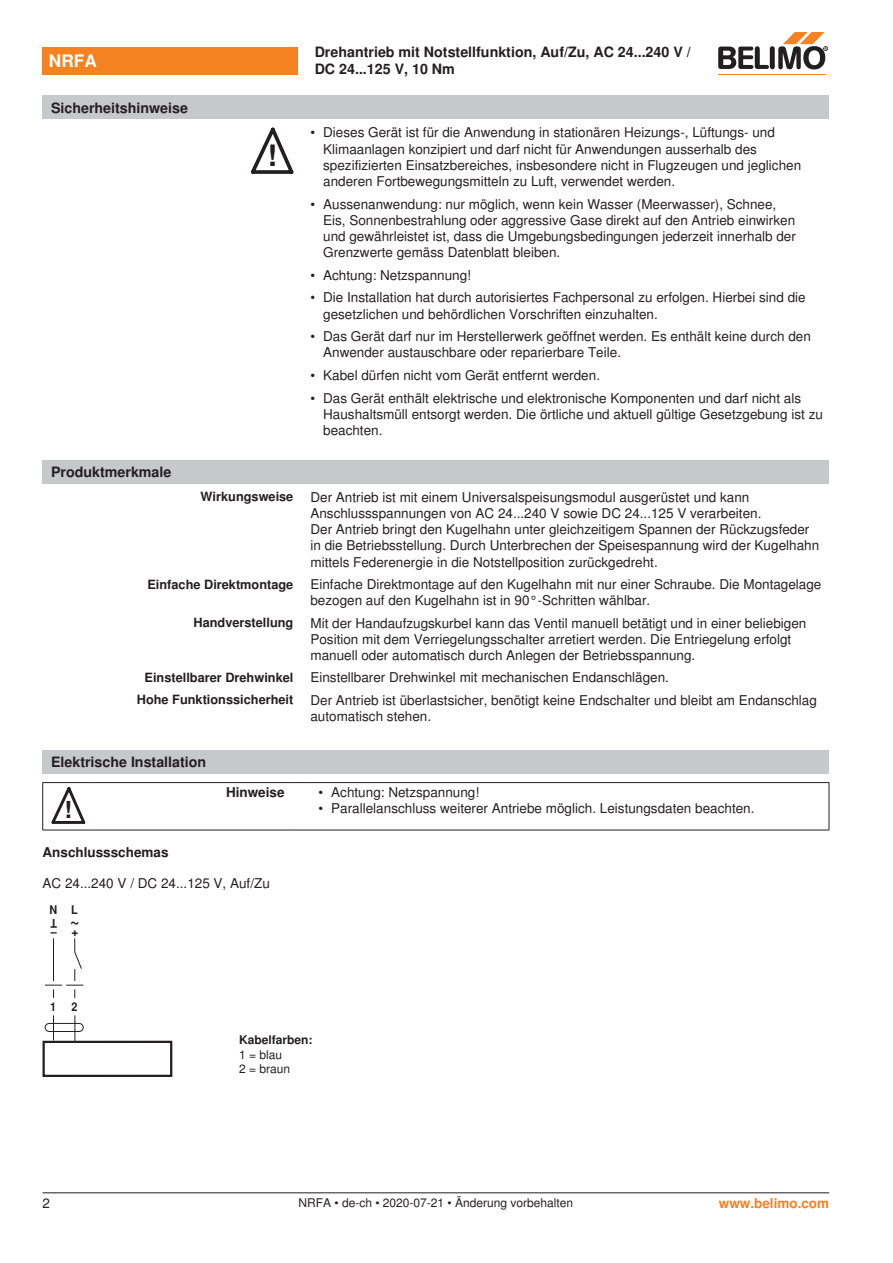
<style>
.page{position:relative;width:893px;height:1263px;background:#fff}
.page>*{position:absolute;margin:0;border:0;box-sizing:border-box;transform-origin:0 0}
.t1{font:700 29.55px "Nimbus Sans BEL";color:#231f20}
.t2{font:700 23.55px "Nimbus Sans BEL";color:#231f20}
.t3{font:700 18px "Nimbus Sans BEL";color:#231f20;scale:.9 1}
.t4{font:700 17.25px "Nimbus Sans BEL";color:#fff}
.t5{font:700 14.25px/17.1px "Nimbus Sans BEL";color:#231f20}
.Bulletpoints_1_5mm_A{font:13.5px/16.2px "Nimbus Sans BEL";color:#231f20}
.Bulletpoints{font:13.5px "Nimbus Sans BEL";color:#231f20}
.Anschluss_Schema_Bas{font:13.5px "Nimbus Sans BEL";color:#231f20}
.Tabellenkopf_rechtsb{font:700 13.5px "Nimbus Sans BEL";color:#231f20}
.Rechtsbündig_Footer{font:700 13.5px "Nimbus Sans BEL";color:#f58220}
.Rechtsbündig{font:700 12.75px "Nimbus Sans BEL";color:#231f20}
.Footer_EU_center{font:12px "Nimbus Sans BEL";color:#231f20}
.Legende{font:12px/14.4px "Nimbus Sans BEL";color:#231f20}
.Anschluss_Schema_Bas-2{font:700 12px "Nimbus Sans BEL";color:#231f20}
.t6{font:700 12px "Nimbus Sans BEL";color:#231f20;scale:.9 1}
</style>
<div class="page">
<svg style="left:251px;top:128px;width:42px;height:46px"></svg>
<div style="left:43px;top:460px;width:786px;height:24px;background:#c7c8ca"></div>
<div style="left:43px;top:750px;width:786px;height:24px;background:#c7c8ca"></div>
<hr style="left:42px;top:783px;width:1px;height:47px;background:#231f20">
<hr style="left:829px;top:783px;width:1px;height:47px;background:#231f20">
<hr style="left:43px;top:782px;width:51px;height:1px;background:#231f20">
<hr style="left:94px;top:782px;width:199px;height:1px;background:#231f20">
<svg style="left:293px;top:782px;width:17px;height:1px"></svg>
<hr style="left:310px;top:782px;width:519px;height:1px;background:#231f20">
<hr style="left:43px;top:830px;width:51px;height:1px;background:#231f20">
<hr style="left:94px;top:830px;width:199px;height:1px;background:#231f20">
<svg style="left:293px;top:830px;width:17px;height:1px"></svg>
<hr style="left:310px;top:830px;width:519px;height:1px;background:#231f20">
<svg style="left:51px;top:787px;width:34px;height:37px"></svg>
<div style="left:43px;top:1041px;width:129px;height:36px;border:2px solid #231f20"></div>
<svg style="left:44px;top:938px;width:40px;height:103px"></svg>
<div style="left:43px;top:47px;width:255px;height:27px;background:#f58220"></div>
<hr style="left:718px;top:74px;width:107px;height:1px;background:#f58220">
<svg style="left:718px;top:32px;width:110px;height:38px"></svg>
<div style="left:43px;top:96px;width:786px;height:23px;background:#c7c8ca"></div>
<hr style="left:43px;top:1192px;width:786px;height:1px;background:#231f20">
<p class="t4" style="left:49px;top:51px;width:49px">NRFA</p>
<p class="t5" style="left:315px;top:44px;width:378px">Drehantrieb mit Notstellfunktion, Auf/Zu, AC 24...240 V /<br>DC 24...125 V, 10 Nm</p>
<p class="t5" style="left:51px;top:100px;width:139px">Sicherheitshinweise</p>
<p class="t5" style="left:51px;top:464px;width:122px">Produktmerkmale</p>
<p class="t1" style="left:267px;top:138px;width:11px">!</p>
<p class="Bulletpoints_1_5mm_A" style="left:323px;top:125px;width:479px;text-indent:-13px">• Dieses Gerät ist für die Anwendung in stationären Heizungs-, Lüftungs- und Klimaanlagen konzipiert und darf nicht für Anwendungen ausserhalb des spezifizierten Einsatzbereiches, insbesondere nicht in Flugzeugen und jeglichen anderen Fortbewegungsmitteln zu Luft, verwendet werden.</p>
<p class="Bulletpoints_1_5mm_A" style="left:323px;top:196px;width:474px;text-indent:-13px">• Aussenanwendung: nur möglich, wenn kein Wasser (Meerwasser), Schnee, Eis, Sonnenbestrahlung oder aggressive Gase direkt auf den Antrieb einwirken und gewährleistet ist, dass die Umgebungsbedingungen jederzeit innerhalb der Grenzwerte gemäss Datenblatt bleiben.</p>
<p class="Bulletpoints_1_5mm_A" style="left:310px;top:267px;width:162px">• Achtung: Netzspannung!</p>
<p class="Bulletpoints_1_5mm_A" style="left:323px;top:290px;width:484px;text-indent:-13px">• Die Installation hat durch autorisiertes Fachpersonal zu erfolgen. Hierbei sind die gesetzlichen und behördlichen Vorschriften einzuhalten.</p>
<p class="Bulletpoints_1_5mm_A" style="left:323px;top:329px;width:489px;text-indent:-13px">• Das Gerät darf nur im Herstellerwerk geöffnet werden. Es enthält keine durch den<br>Anwender austauschbare oder reparierbare Teile.</p>
<p class="Bulletpoints_1_5mm_A" style="left:310px;top:367px;width:291px">• Kabel dürfen nicht vom Gerät entfernt werden.</p>
<p class="Bulletpoints_1_5mm_A" style="left:323px;top:390px;width:501px;text-indent:-13px">• Das Gerät enthält elektrische und elektronische Komponenten und darf nicht als<br>Haushaltsmüll entsorgt werden. Die örtliche und aktuell gültige Gesetzgebung ist zu beachten.</p>
<p class="Rechtsbündig" style="left:201px;top:489px;width:94px">Wirkungsweise</p>
<p class="Bulletpoints_1_5mm_A" style="left:310px;top:489px;width:452px">Der Antrieb ist mit einem Universalspeisungsmodul ausgerüstet und kann<br>Anschlussspannungen von AC 24...240 V sowie DC 24...125 V verarbeiten.</p>
<p class="Bulletpoints_1_5mm_A" style="left:310px;top:522px;width:510px">Der Antrieb bringt den Kugelhahn unter gleichzeitigem Spannen der Rückzugsfeder in die Betriebsstellung. Durch Unterbrechen der Speisespannung wird der Kugelhahn mittels Federenergie in die Notstellposition zurückgedreht.</p>
<p class="Rechtsbündig" style="left:147px;top:576px;width:147px">Einfache Direktmontage</p>
<p class="Bulletpoints_1_5mm_A" style="left:310px;top:576px;width:513px">Einfache Direktmontage auf den Kugelhahn mit nur einer Schraube. Die Montagelage bezogen auf den Kugelhahn ist in 90°-Schritten wählbar.</p>
<p class="Rechtsbündig" style="left:193px;top:615px;width:101px">Handverstellung</p>
<p class="Bulletpoints_1_5mm_A" style="left:310px;top:615px;width:497px">Mit der Handaufzugskurbel kann das Ventil manuell betätigt und in einer beliebigen<br>Position mit dem Verriegelungsschalter arretiert werden. Die Entriegelung erfolgt manuell oder automatisch durch Anlegen der Betriebsspannung.</p>
<p class="Rechtsbündig" style="left:145px;top:670px;width:150px">Einstellbarer Drehwinkel</p>
<p class="Bulletpoints_1_5mm_A" style="left:310px;top:670px;width:360px">Einstellbarer Drehwinkel mit mechanischen Endanschlägen.</p>
<p class="Rechtsbündig" style="left:137px;top:692px;width:158px">Hohe Funktionssicherheit</p>
<p class="Bulletpoints_1_5mm_A" style="left:310px;top:692px;width:508px">Der Antrieb ist überlastsicher, benötigt keine Endschalter und bleibt am Endanschlag automatisch stehen.</p>
<p class="t5" style="left:51px;top:754px;width:157px">Elektrische Installation</p>
<p class="t2" style="left:64px;top:795px;width:9px">!</p>
<p class="Tabellenkopf_rechtsb" style="left:226px;top:784px;width:60px">Hinweise</p>
<p class="Bulletpoints" style="left:319px;top:784px;width:162px">• Achtung: Netzspannung!</p>
<p class="Bulletpoints" style="left:319px;top:800px;width:437px">• Parallelanschluss weiterer Antriebe möglich. Leistungsdaten beachten.</p>
<p class="Tabellenkopf_rechtsb" style="left:43px;top:844px;width:128px">Anschlussschemas</p>
<p class="Anschluss_Schema_Bas" style="left:43px;top:875px;width:229px">AC 24...240 V / DC 24...125 V, Auf/Zu</p>
<p class="t6" style="left:49px;top:901px;width:33px">N L</p>
<p class="t6" style="left:51px;top:924px;width:32px">– +</p>
<p class="t6" style="left:57px;top:931px;width:9px;rotate:-180deg">T</p>
<p class="t3" style="left:80px;top:937px;width:12px;rotate:-180deg">~</p>
<p class="t6" style="left:50px;top:999px;width:8px">1</p>
<p class="t6" style="left:72px;top:999px;width:8px">2</p>
<p class="Anschluss_Schema_Bas-2" style="left:239px;top:1033px;width:75px">Kabelfarben:</p>
<p class="Legende" style="left:239px;top:1048px;width:53px">1 = blau<br>2 = braun</p>
<p class="Bulletpoints_1_5mm_A" style="left:43px;top:1196px;width:9px">2</p>
<p class="Footer_EU_center" style="left:298px;top:1196px;width:276px">NRFA • de-ch • 2020-07-21 • Änderung vorbehalten</p>
<p class="Rechtsbündig_Footer" style="left:719px;top:1195px;width:112px">www.belimo.com</p>
</div>
